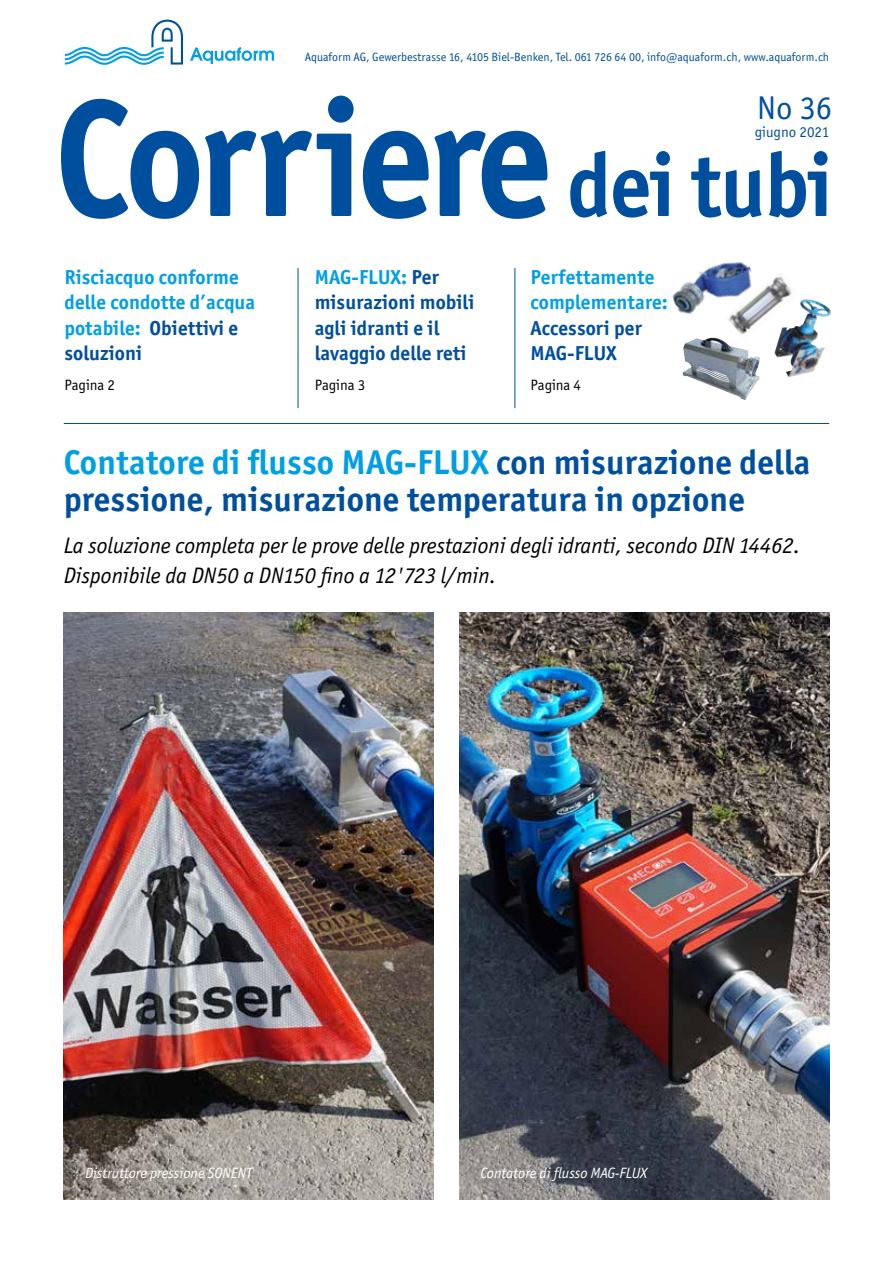
<style>
.page{position:relative;width:893px;height:1263px;background:#fff}
.page>*{position:absolute;margin:0;border:0;box-sizing:border-box;transform-origin:0 0}
.t1{font:700 166.8px "Officina San ITC";letter-spacing:-.035em;color:#004f9f;scale:.94 1}
.t2{font:700 34.5px/37.5px "Officina San ITC";letter-spacing:.005em;color:#004f9f}
.t3{font:33px "Officina San ITC";color:#004f9f}
.t4{font:italic 22.5px/30px "Officina San ITC";color:#000}
.t5{font:700 20.25px/25.5px "Officina San ITC";letter-spacing:.005em;color:#009fe3}
.t6{font:700 20.25px/25.5px "Officina San ITC";letter-spacing:.005em;color:#004f9f}
.t7{font:italic 15px "Officina San ITC";color:#fff}
.t8{font:15px "Officina San ITC";letter-spacing:-.005em;color:#000}
.t9{font:15px "Officina San ITC";color:#004f9f}
.t10{font:12px "Officina San ITC";color:#004f9f}
.s1{font-size:90px}
.s2{color:#004f9f}
.s3{color:#009fe3}
</style>
<div class="page">
<img style="left:459px;top:612px;width:370px;height:587px">
<img style="left:64px;top:612px;width:370px;height:587px">
<svg style="left:65px;top:20px;width:118px;height:45px"></svg>
<svg style="left:190px;top:47px;width:84px;height:17px"></svg>
<hr style="left:64px;top:423px;width:765px;height:1px;background:#004f9f">
<hr style="left:514px;top:268px;width:1px;height:140px;background:#004f9f">
<hr style="left:298px;top:268px;width:1px;height:140px;background:#004f9f">
<img style="left:672px;top:262px;width:80px;height:52px">
<img style="left:682px;top:338px;width:78px;height:62px">
<img style="left:725px;top:272px;width:67px;height:68px">
<img style="left:774px;top:299px;width:57px;height:78px">
<p class="t10" style="left:305px;top:50px;width:526px">Aquaform AG, Gewerbestrasse 16, 4105 Biel-Benken, Tel. 061 726 64 00, info@aquaform.ch, www.aquaform.ch</p>
<h3 class="t3" style="left:757px;top:89px;width:77px">No 36</h3>
<p class="t9" style="left:755px;top:123px;width:76px">giugno 2021</p>
<h1 class="t1" style="left:55px;top:56px;width:829px">Corriere <span class="s1">dei tubi</span></h1>
<p class="t5" style="left:64px;top:264px;width:192px">Risciacquo conforme delle condotte d’acqua potabile: <span class="s2">Obiettivi e soluzioni</span></p>
<p class="t8" style="left:64px;top:377px;width:52px">Pagina 2</p>
<p class="t6" style="left:315px;top:264px;width:161px"><span class="s3">MAG-FLUX:</span> Per misurazioni mobili agli idranti e il lavaggio delle reti</p>
<p class="t8" style="left:315px;top:377px;width:52px">Pagina 3</p>
<p class="t5" style="left:530px;top:264px;width:139px">Perfettamente complementare:</p>
<p class="t6" style="left:530px;top:315px;width:113px">Accessori per<br>MAG-FLUX</p>
<p class="t8" style="left:530px;top:377px;width:52px">Pagina 4</p>
<h2 class="t2" style="left:64px;top:443px;width:748px"><span class="s3">Contatore di flusso MAG-FLUX</span> con misurazione della pressione, misurazione temperatura in opzione</h2>
<p class="t4" style="left:64px;top:531px;width:738px">La soluzione completa per le prove delle prestazioni degli idranti, secondo DIN 14462.<br>Disponibile da DN50 a DN150 fino a 12'723 l/min.</p>
<p class="t7" style="left:85px;top:1164px;width:168px">Distruttore pressione SONENT</p>
<p class="t7" style="left:480px;top:1164px;width:168px">Contatore di flusso MAG-FLUX</p>
</div>
